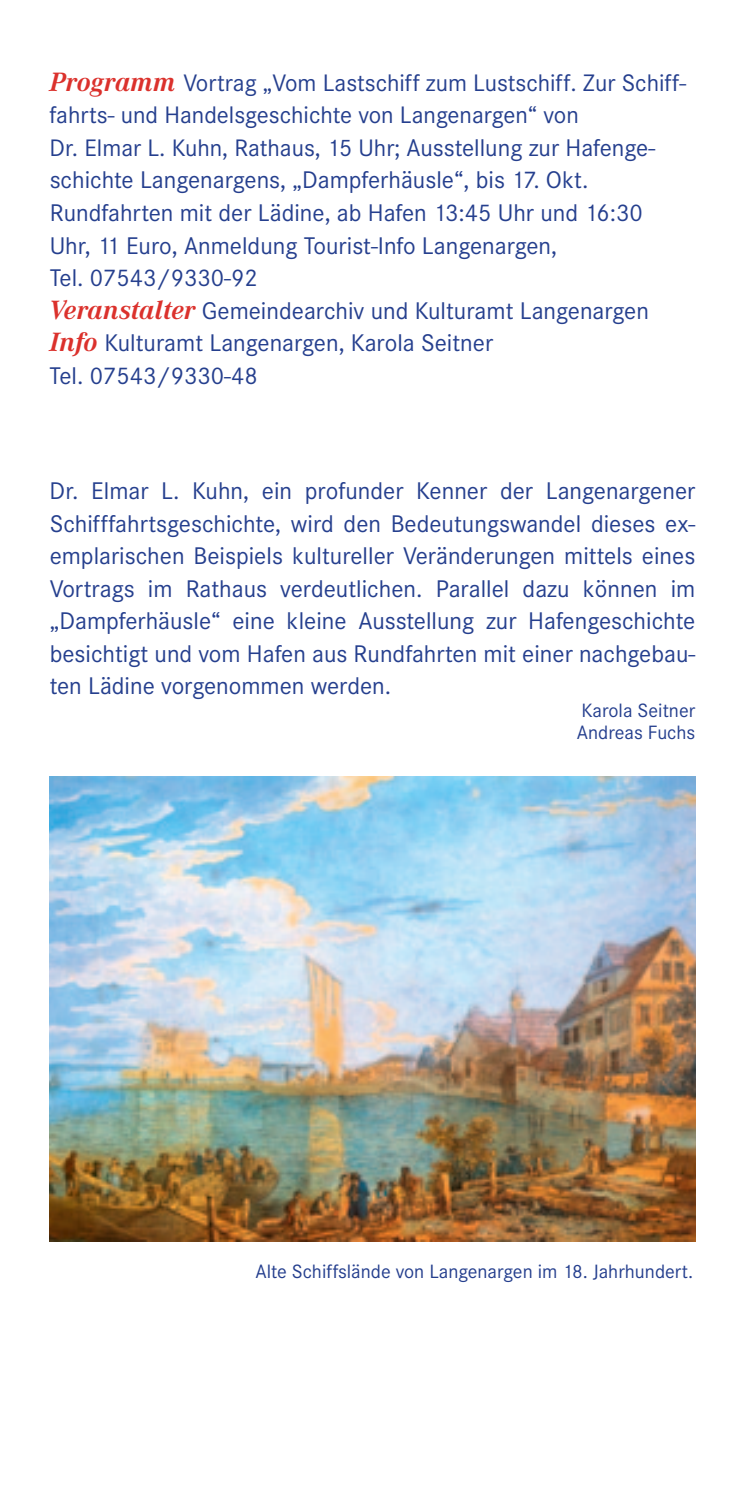
<style>
.page{position:relative;width:745px;height:1489px;background:#fff}
.page>*{position:absolute;margin:0;border:0;box-sizing:border-box;transform-origin:0 0}
.t1{font:25px/32.5px "Corporate S";color:#253f8e}
.t2{font:24.75px/32.2px "Corporate S";color:#253f8e}
.t3{font:20px/22.5px "Corporate S";color:#253f8e}
.s1{font-family:"Corporate A";font-weight:700;font-style:italic;font-size:27.5px;color:#db312c}
.s2{font-size:25px}
</style>
<div class="page">
<img style="left:50px;top:776px;width:645px;height:465px">
<p class="t2" style="left:50px;top:67px;width:637px"><span class="s1">Programm</span> Vortrag „Vom Lastschiff zum Lustschiff. Zur Schiff&shy;fahrts- und Handelsgeschichte von Langenargen“ von<br>Dr. Elmar L. Kuhn, Rathaus, 15 Uhr; <span class="s2">Ausstellung zur Hafenge-</span></p>
<p class="t1" style="left:50px;top:164px;width:600px">schichte Langenargens, „Dampferhäusle“, bis 17. Okt.<br>Rundfahrten mit der Lädine, ab Hafen 13:45 Uhr und 16:30<br>Uhr, 11 Euro, Anmeldung Tourist-Info Langenargen,<br>Tel. 07543/9330-92<br><span class="s1">Veranstalter</span> Gemeindearchiv und Kulturamt Langenargen <span class="s1">Info</span> Kulturamt Langenargen, Karola Seitner<br>Tel. 07543/9330-48</p>
<p class="t1" style="left:50px;top:475px;width:646px;text-align:justify">Dr. Elmar L. Kuhn, ein profunder Kenner der Langenargener Schifffahrtsgeschichte, wird den Bedeutungswandel dieses ex&shy;emplarischen Beispiels kultureller Veränderungen mittels eines Vortrags im Rathaus verdeutlichen. Parallel dazu können im „Dampferhäusle“ eine kleine Ausstellung zur Hafengeschichte besichtigt und vom Hafen aus Rundfahrten mit einer nachgebau&shy;ten Lädine vorgenommen werden.</p>
<p class="t3" style="left:576px;top:699px;width:120px">Karola Seitner<br>Andreas Fuchs</p>
<p class="t3" style="left:255px;top:1260px;width:439px">Alte Schiffslände von Langenargen im 18. Jahrhundert.</p>
</div>
